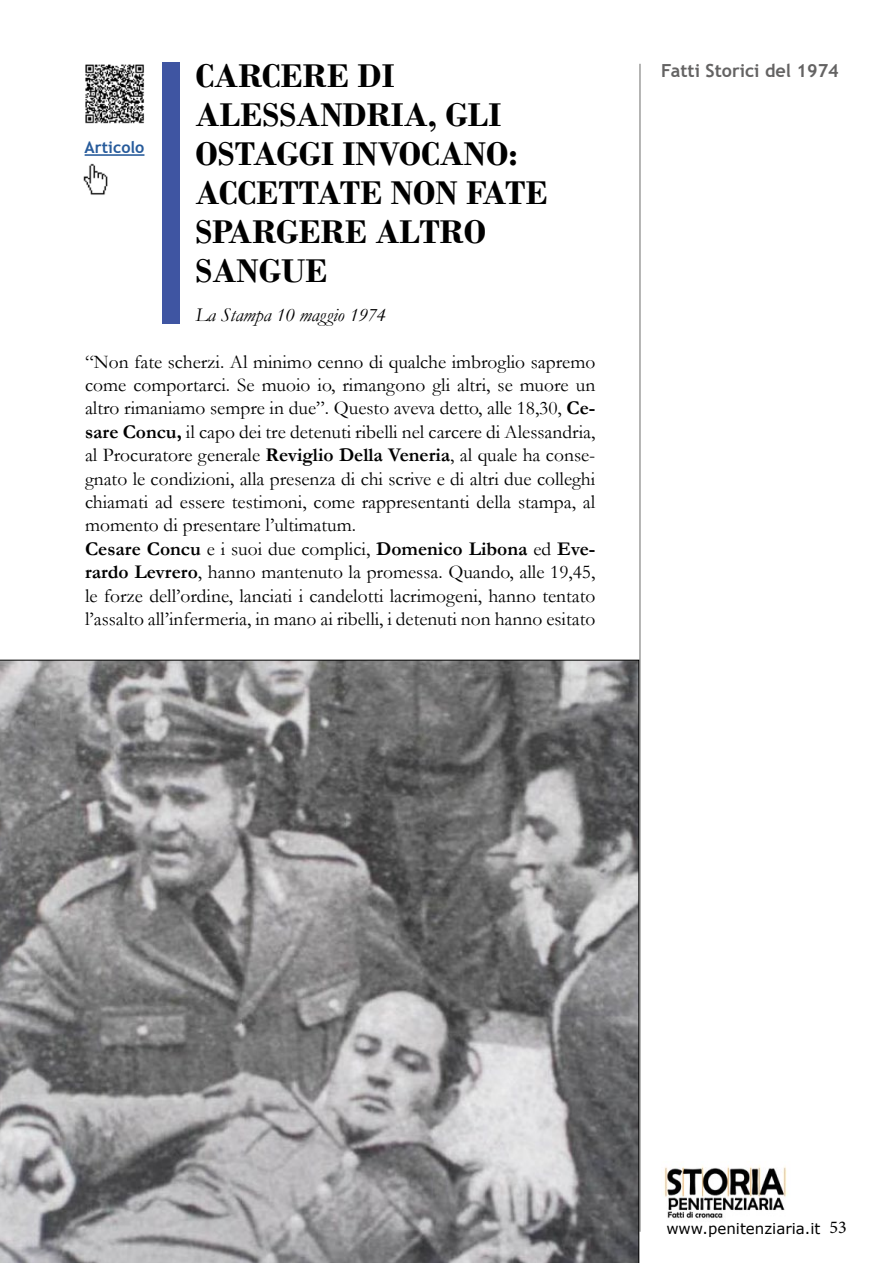
<style>
.page{position:relative;width:893px;height:1263px;background:#fff}
.page>*{position:absolute;margin:0;border:0;box-sizing:border-box;transform-origin:0 0}
.t1{font:700 34.5px/39px "Bodoni";color:#000}
.t2{font:19.5px/23.4px "Garamond";color:#000}
.t3{font:italic 19.5px "Garamond";color:#000}
.t4{font:700 18px "Trebuchet MS";color:#646363}
.t5{font:700 16.2px "Trebuchet MS";color:#275b9b}
.t6{font:15px "Verdana";color:#000}
.s1{font-weight:700}
.s2{font-family:"Minion Pro";font-size:18px}
</style>
<div class="page">
<hr style="left:639px;top:64px;width:2px;height:1168px;background:#9d9d9c">
<img style="left:664px;top:1166px;width:123px;height:53px">
<svg style="left:0;top:660px;width:639px;height:603px;background:#8a898a"></svg>
<div style="left:163px;top:62px;width:17px;height:262px;background:#3f55a2"></div>
<img style="left:85px;top:64px;width:59px;height:60px">
<hr style="left:85px;top:154px;width:59px;height:2px;background:#275b9b">
<img style="left:83px;top:163px;width:25px;height:32px">
<h1 class="t1" style="left:196px;top:56px;width:354px">CARCERE DI<br>ALESSANDRIA, GLI<br>OSTAGGI INVOCANO:<br>ACCETTATE NON FATE<br>SPARGERE ALTRO<br>SANGUE</h1>
<p class="t3" style="left:196px;top:301px;width:192px">La Stampa 10 maggio 1974</p>
<p class="t2" style="left:85px;top:349px;width:512px">“Non fate scherzi. Al minimo cenno di qualche imbroglio sapremo come comportarci. Se muoio io, rimangono gli altri, se muore un altro rimaniamo sempre in due”. Questo aveva detto, alle 18,30, <span class="s1">Ce&shy;sare Concu,</span> il capo dei tre detenuti ribelli nel carcere di Alessandria, al Procuratore generale <span class="s1">Reviglio Della Veneria</span>, al quale ha conse&shy;gnato le condizioni, alla presenza di chi scrive e di altri due colleghi chiamati ad essere testimoni, come rappresentanti della stampa, al momento di presentare l’ultimatum.<br><span class="s1">Cesare Concu</span> e i suoi due complici, <span class="s1">Domenico Libona</span> ed <span class="s1">Eve&shy;rardo Levrero</span>, hanno mantenuto la promessa. Quando, alle 19,45, le forze dell’ordine, lanciati i candelotti lacrimogeni, hanno tentato l’assalto all’infermeria, in mano ai ribelli, i detenuti non hanno esitato</p>
<p class="t5" style="left:85px;top:137px;width:61px">Articolo</p>
<p class="t4" style="left:661px;top:59px;width:179px">Fatti Storici del 1974</p>
<p class="t6" style="left:666px;top:1218px;width:182px">www.penitenziaria.it <span class="s2">53</span></p>
</div>
